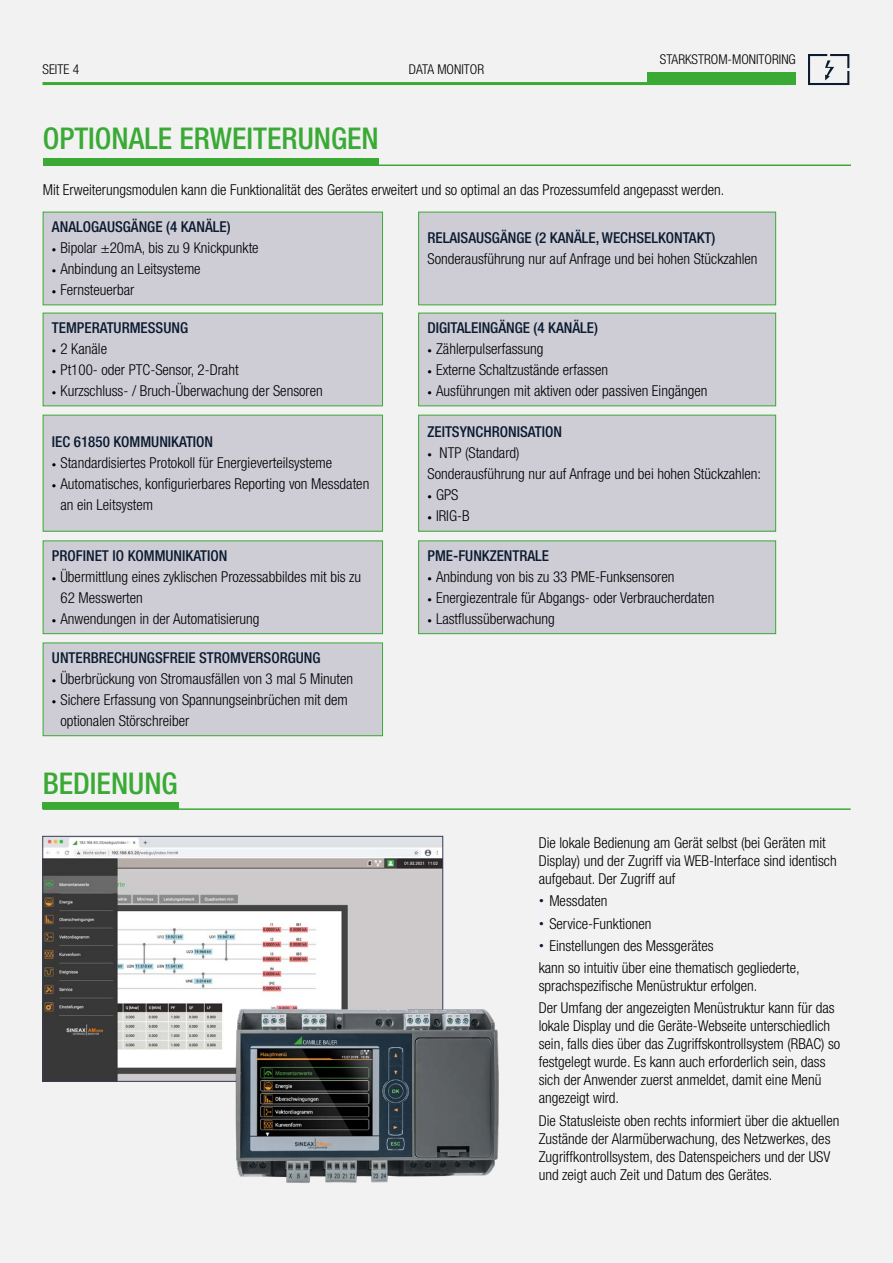
<style>
.page{position:relative;width:893px;height:1263px;background:#f2f2f2}
.page>*{position:absolute;margin:0;border:0;box-sizing:border-box;transform-origin:0 0}
.t1{font:500 condensed 30px "Helvetica Neue LTW1 G";color:#3aaa35}
.t2{font:300 condensed 15px/18px "Helvetica Neue LT Pro";color:#000}
.t3{font:500 condensed 15px "Helvetica Neue LT Pro";color:#0b1b30}
.t4{font:300 condensed 13.5px "Helvetica Neue LT Pro";color:#000}
.s1{font-family:"Helvetica Neue LTW1 G";font-size:9px}
.s2{font-family:"Helvetica Neue";font-weight:400;font-stretch:normal;color:#0b1b30}
</style>
<div class="page">
<hr style="left:43px;top:82px;width:738px;height:3px;background:#3aaa35">
<div style="left:647px;top:72px;width:149px;height:13px;background:#3aaa35"></div>
<svg style="left:808px;top:54px;width:41px;height:31px"></svg>
<div style="left:43px;top:159px;width:336px;height:6px;background:#3aaa35"></div>
<hr style="left:43px;top:164px;width:808px;height:2px;background:#3aaa35">
<img style="left:45px;top:838px;width:396px;height:241px">
<div style="left:43px;top:802px;width:136px;height:7px;background:#3aaa35"></div>
<hr style="left:43px;top:808px;width:808px;height:2px;background:#3aaa35">
<img style="left:220px;top:995px;width:279px;height:188px">
<div style="left:43px;top:313px;width:340px;height:93px;background:#cecdd6"></div>
<div style="left:43px;top:313px;width:340px;height:93px;border:1px solid #3aaa35"></div>
<div style="left:43px;top:212px;width:340px;height:93px;background:#cecdd6"></div>
<div style="left:419px;top:212px;width:357px;height:93px;background:#cecdd6"></div>
<div style="left:43px;top:415px;width:340px;height:116px;background:#cecdd6"></div>
<div style="left:43px;top:415px;width:340px;height:116px;border:1px solid #3aaa35"></div>
<div style="left:43px;top:541px;width:340px;height:93px;background:#cecdd6"></div>
<div style="left:43px;top:540px;width:340px;height:94px;border:1px solid #3aaa35"></div>
<div style="left:419px;top:313px;width:357px;height:93px;background:#cecdd6"></div>
<div style="left:418px;top:313px;width:358px;height:93px;border:1px solid #3aaa35"></div>
<div style="left:419px;top:415px;width:357px;height:116px;background:#cecdd6"></div>
<div style="left:418px;top:415px;width:358px;height:116px;border:1px solid #3aaa35"></div>
<div style="left:43px;top:643px;width:340px;height:93px;background:#cecdd6"></div>
<div style="left:43px;top:642px;width:340px;height:94px;border:1px solid #3aaa35"></div>
<div style="left:419px;top:541px;width:357px;height:93px;background:#cecdd6"></div>
<div style="left:418px;top:540px;width:358px;height:94px;border:1px solid #3aaa35"></div>
<p class="t4" style="left:43px;top:62px;width:38px">SEITE 4</p>
<p class="t4" style="left:409px;top:62px;width:77px">DATA MONITOR</p>
<p class="t4" style="left:660px;top:51px;width:137px">STARKSTROM-MONITORING</p>
<h1 class="t1" style="left:43px;top:120px;width:338px">OPTIONALE ERWEITERUNGEN</h1>
<p class="t2" style="left:43px;top:180px;width:683px">Mit Erweiterungsmodulen kann die Funktionalität des Gerätes erweitert und so optimal an das Prozessumfeld angepasst werden.</p>
<p class="t3" style="left:52px;top:218px;width:180px">ANALOGAUSGÄNGE (4 KANÄLE)</p>
<p class="t2" style="left:52px;top:239px;width:208px"><span class="s1">•</span> Bipolar ±20mA, bis zu 9 Knickpunkte</p>
<p class="t2" style="left:52px;top:260px;width:150px"><span class="s1">•</span> Anbindung an Leitsysteme</p>
<p class="t2" style="left:52px;top:281px;width:84px"><span class="s1">•</span> Fernsteuerbar</p>
<p class="t3" style="left:52px;top:319px;width:138px">TEMPERATURMESSUNG</p>
<p class="t2" style="left:52px;top:340px;width:57px"><span class="s1">•</span> 2 Kanäle</p>
<p class="t2" style="left:52px;top:361px;width:188px"><span class="s1">•</span> Pt100- oder PTC-Sensor, 2-Draht</p>
<p class="t2" style="left:52px;top:382px;width:272px"><span class="s1">•</span> Kurzschluss- / Bruch-Überwachung der Sensoren</p>
<p class="t3" style="left:52px;top:433px;width:163px">IEC 61850 KOMMUNIKATION</p>
<p class="t2" style="left:52px;top:454px;width:282px"><span class="s1">•</span> Standardisiertes Protokoll für Energieverteilsysteme</p>
<p class="t2" style="left:60px;top:473px;width:310px;line-height:21px;text-indent:-9px"><span class="s1">•</span> Automatisches, konfigurierbares Reporting von Messdaten an ein Leitsystem</p>
<p class="t3" style="left:52px;top:547px;width:177px">PROFINET IO KOMMUNIKATION</p>
<p class="t2" style="left:60px;top:566px;width:302px;line-height:21px;text-indent:-9px"><span class="s1">•</span> Übermittlung eines zyklischen Prozessabbildes mit bis zu<br>62 Messwerten</p>
<p class="t2" style="left:52px;top:610px;width:209px"><span class="s1">•</span> Anwendungen in der Automatisierung</p>
<p class="t3" style="left:52px;top:649px;width:270px">UNTERBRECHUNGSFREIE STROMVERSORGUNG</p>
<p class="t2" style="left:52px;top:670px;width:303px"><span class="s1">•</span> Überbrückung von Stromausfällen von 3 mal 5 Minuten</p>
<p class="t2" style="left:60px;top:689px;width:289px;line-height:21px;text-indent:-9px"><span class="s1">•</span> Sichere Erfassung von Spannungseinbrüchen mit dem optionalen Störschreiber</p>
<h1 class="t1" style="left:43px;top:765px;width:136px">BEDIENUNG</h1>
<p class="t3" style="left:427px;top:229px;width:289px">RELAISAUSGÄNGE (2 KANÄLE, WECHSELKONTAKT)</p>
<p class="t2" style="left:427px;top:249px;width:332px">Sonderausführung nur auf Anfrage und bei hohen Stückzahlen</p>
<p class="t3" style="left:427px;top:319px;width:172px">DIGITALEINGÄNGE (4 KANÄLE)</p>
<p class="t2" style="left:427px;top:340px;width:117px"><span class="s1">•</span> Zählerpulserfassung</p>
<p class="t2" style="left:427px;top:361px;width:182px"><span class="s1">•</span> Externe Schaltzustände erfassen</p>
<p class="t2" style="left:427px;top:382px;width:281px"><span class="s1">•</span> Ausführungen mit aktiven oder passiven Eingängen</p>
<p class="t3" style="left:427px;top:422px;width:136px">ZEITSYNCHRONISATION</p>
<p class="t2" style="left:427px;top:442px;width:335px;line-height:21px"><span class="s1">•</span> NTP (Standard)<br>Sonderausführung nur auf Anfrage und bei hohen Stückzahlen:</p>
<p class="t2" style="left:427px;top:485px;width:32px"><span class="s1">•</span> GPS</p>
<p class="t2" style="left:427px;top:506px;width:44px"><span class="s1">•</span> IRIG-B</p>
<p class="t3" style="left:427px;top:547px;width:123px">PME-FUNKZENTRALE</p>
<p class="t2" style="left:427px;top:568px;width:248px"><span class="s1">•</span> Anbindung von bis zu 33 PME-Funksensoren</p>
<p class="t2" style="left:427px;top:589px;width:288px"><span class="s1">•</span> Energiezentrale für Abgangs- oder Verbraucherdaten</p>
<p class="t2" style="left:427px;top:610px;width:129px"><span class="s1">•</span> Lastflussüberwachung</p>
<p class="t2" style="left:539px;top:834px;width:299px">Die lokale Bedienung am Gerät selbst (bei Geräten mit<br>Display) und der Zugriff via WEB-Interface sind identisch aufgebaut. Der Zugriff auf</p>
<p class="t2" style="left:539px;top:892px;width:70px"><span class="s2">•</span> Messdaten</p>
<p class="t2" style="left:539px;top:914px;width:114px"><span class="s2">•</span> Service-Funktionen</p>
<p class="t2" style="left:539px;top:934px;width:262px;line-height:22.2px"><span class="s2">•</span> Einstellungen des Messgerätes<br>kann so intuitiv über eine thematisch gegliederte,</p>
<p class="t2" style="left:539px;top:975px;width:297px;line-height:22.2px">sprachspezifische Menüstruktur erfolgen.<br>Der Umfang der angezeigten Menüstruktur kann für das</p>
<p class="t2" style="left:539px;top:1017px;width:303px">lokale Display und die Geräte-Webseite unterschiedlich sein, falls dies über das Zugriffskontrollsystem (RBAC) so festgelegt wurde. Es kann auch erforderlich sein, dass sich der Anwender zuerst anmeldet, damit eine Menü angezeigt wird.</p>
<p class="t2" style="left:539px;top:1111px;width:302px">Die Statusleiste oben rechts informiert über die aktuellen Zustände der Alarmüberwachung, des Netzwerkes, des Zugriffkontrollsystem, des Datenspeichers und der USV und zeigt auch Zeit und Datum des Gerätes.</p>
</div>
